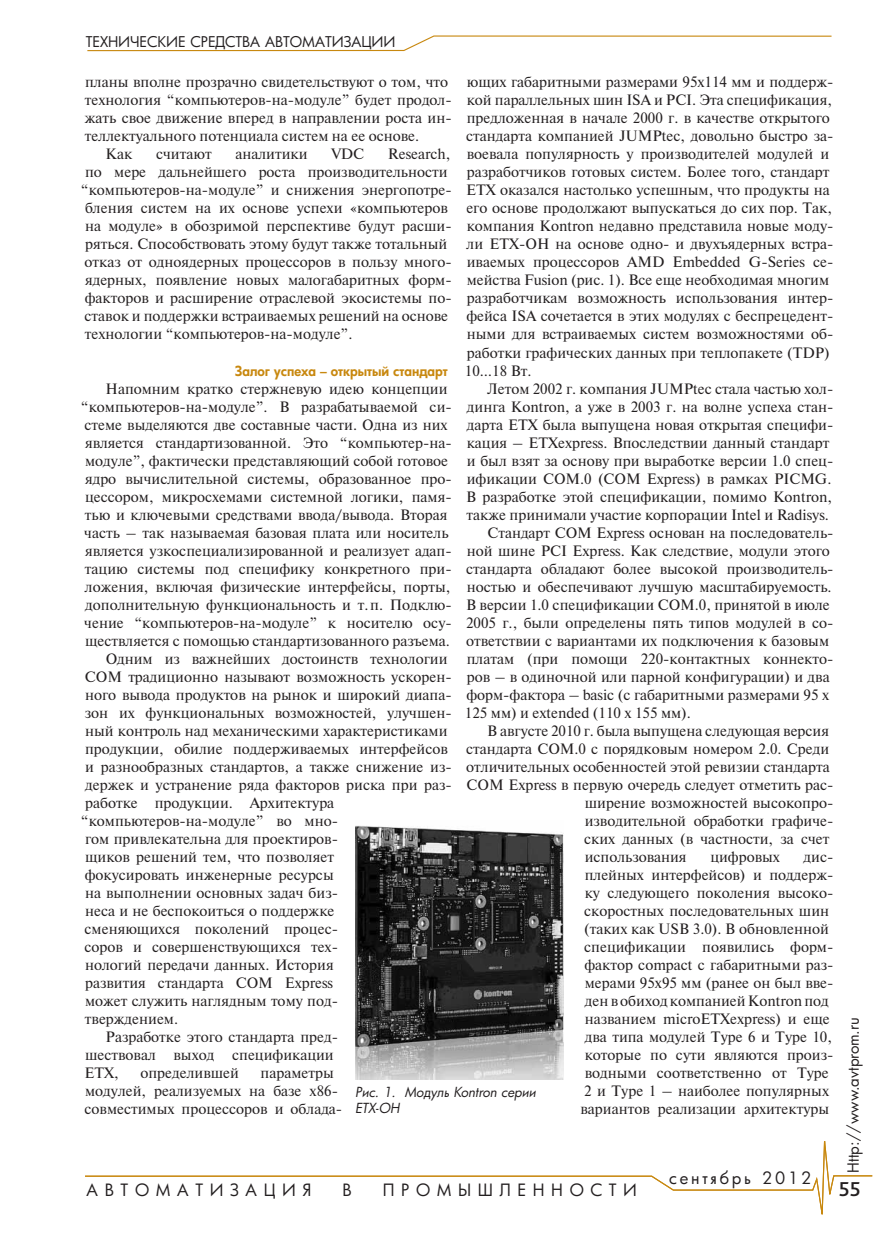
<style>
.page{position:relative;width:893px;height:1234px;background:#fff}
.page>*{position:absolute;margin:0;border:0;box-sizing:border-box;transform-origin:0 0}
.t1{font:500 21px "Bliss Pro";color:#231f20}
.t2{font:16.5px "Futura Cyr";letter-spacing:.4em;color:#231f20}
.t3{font:16.5px "Futura Cyr";letter-spacing:.17em;color:#231f20}
.t4{font:15px/18px "Newton";color:#231f20}
.t5{font:15px "Futura Cyr";color:#231f20}
.t6{font:14.4px "Futura Cyr";letter-spacing:-.005em;color:#231f20}
.st_Avtor{font:italic 13.5px/16.5px "Futura Cyr";color:#231f20}
.t7{font:800 13.5px "Futura Cyr";color:#c8880f}
</style>
<div class="page">
<svg style="left:85px;top:1141px;width:788px;height:74px"></svg>
<svg style="left:87px;top:35px;width:745px;height:17px"></svg>
<img style="left:355px;top:825px;width:208px;height:253px">
<p class="t6" style="left:86px;top:33px;width:311px">ТЕХНИЧЕСКИЕ СРЕДСТВА АВТОМАТИЗАЦИИ</p>
<p class="t4" style="left:85px;top:73px;width:368px">планы вполне прозрачно свидетельствуют о том, что технология “компьютеров-на-модуле” будет продол&shy;жать свое движение вперед в направлении роста ин&shy;теллектуального потенциала систем на ее основе.</p>
<p class="t4" style="left:106px;top:145px;width:28px">Как</p>
<p class="t4" style="left:156px;top:145px;width:57px">считают</p>
<p class="t4" style="left:235px;top:145px;width:74px">аналитики</p>
<p class="t4" style="left:331px;top:145px;width:34px">VDC</p>
<p class="t4" style="left:465px;top:73px;width:370px">ющих габаритными размерами 95x114 мм и поддерж&shy;кой параллельных шин ISA и PCI. Эта спецификация, предложенная в начале 2000 г. в качестве открытого стандарта компанией JUMPtec, довольно быстро за&shy;воевала популярность у производителей модулей и разработчиков готовых систем. Более того, стандарт ETX оказался настолько успешным, что продукты на его основе продолжают выпускаться до сих пор. Так, компания Kontron недавно представила новые моду&shy;ли ETX-OH на основе одно- и двухъядерных встра&shy;иваемых процессоров AMD Embedded G-Series се&shy;мейства Fusion (рис. 1). Все еще необходимая многим разработчикам возможность использования интер&shy;фейса ISA сочетается в этих модулях с беспрецедент&shy;ными для встраиваемых систем возможностями об&shy;работки графических данных при теплопакете (TDP)<br>10…18 Вт.</p>
<p class="t4" style="left:466px;top:379px;width:369px;text-indent:21px">Летом 2002 г. компания JUMPtec стала частью хол&shy;динга Kontron, а уже в 2003 г. на волне успеха стан&shy;дарта ETX была выпущена новая открытая специфи&shy;кация – ETXexpress. Впоследствии данный стандарт и был взят за основу при выработке версии 1.0 спец&shy;ификации COM.0 (COM Express) в рамках PICMG.<br>В разработке этой спецификации, помимо Kontron, также принимали участие корпорации Intel и Radisys.</p>
<p class="t4" style="left:465px;top:523px;width:370px;text-indent:22px">Стандарт COM Express основан на последователь&shy;ной шине PCI Express. Как следствие, модули этого стандарта обладают более высокой производитель&shy;ностью и обеспечивают лучшую масштабируемость.<br>В версии 1.0 спецификации COM.0, принятой в июле 2005 г., были определены пять типов модулей в со&shy;ответствии с вариантами их подключения к базовым платам (при помощи 220‑контактных коннекто&shy;ров – в одиночной или парной конфигурации) и два форм-фактора – basic (с габаритными размерами 95 x 125 мм) и extended (110 x 155 мм).</p>
<p class="t4" style="left:487px;top:721px;width:343px">В августе 2010 г. была выпущена следующая версия</p>
<p class="t4" style="left:466px;top:739px;width:364px">стандарта COM.0 с порядковым номером 2.0. Среди</p>
<p class="t4" style="left:466px;top:757px;width:365px">отличительных особенностей этой ревизии стандарта</p>
<p class="t4" style="left:467px;top:775px;width:368px">COM Express в первую очередь следует отметить рас-</p>
<p class="t4" style="left:585px;top:793px;width:250px">ширение возможностей высокопро-</p>
<p class="t4" style="left:585px;top:811px;width:250px">изводительной обработки графиче-</p>
<p class="t4" style="left:584px;top:829px;width:247px">ских данных (в частности, за счет</p>
<p class="t4" style="left:585px;top:847px;width:103px">использования</p>
<p class="t4" style="left:710px;top:847px;width:71px">цифровых</p>
<p class="t4" style="left:81px;top:145px;width:372px;text-indent:307px">Research, по мере дальнейшего роста производительности “компьютеров-на-модуле” и снижения энергопотре&shy;бления систем на их основе успехи «компьютеров на модуле» в обозримой перспективе будут расши&shy;ряться. Способствовать этому будут также тотальный отказ от одноядерных процессоров в пользу много&shy;ядерных, появление новых малогабаритных форм&shy;факторов и расширение отраслевой экосистемы по&shy;ставок и поддержки встраиваемых решений на основе технологии “компьютеров-на-модуле”.</p>
<p class="t7" style="left:235px;top:362px;width:214px">Залог успеха – открытый стандарт</p>
<p class="t4" style="left:81px;top:379px;width:372px;text-indent:25px">Напомним кратко стержневую идею концепции “компьютеров-на-модуле”. В разрабатываемой си&shy;стеме выделяются две составные части. Одна из них является стандартизованной. Это “компьютер-на&shy;модуле”, фактически представляющий собой готовое ядро вычислительной системы, образованное про&shy;цессором, микросхемами системной логики, памя&shy;тью и ключевыми средствами ввода/вывода. Вторая часть – так называемая базовая плата или носитель является узкоспециализированной и реализует адап&shy;тацию системы под специфику конкретного при&shy;ложения, включая физические интерфейсы, порты, дополнительную функциональность и т.п. Подклю&shy;чение “компьютеров-на-модуле” к носителю осу&shy;ществляется с помощью стандартизованного разъема.</p>
<p class="t4" style="left:81px;top:649px;width:372px;text-indent:25px">Одним из важнейших достоинств технологии COM традиционно называют возможность ускорен&shy;ного вывода продуктов на рынок и широкий диапа&shy;зон их функциональных возможностей, улучшен&shy;ный контроль над механическими характеристиками продукции, обилие поддерживаемых интерфейсов и разнообразных стандартов, а также снижение из&shy;держек и устранение ряда факторов риска при раз&shy;работке продукции. Архитектура “компьютеров-на-модуле” во мно-<br>гом привлекательна для проектиров-<br>щиков решений тем, что позволяет<br>фокусировать инженерные ресурсы<br>на выполнении основных задач биз-<br>неса и не беспокоиться о поддержке<br>сменяющихся поколений процес-<br>соров и совершенствующихся тех-<br>нологий передачи данных. История<br>развития стандарта COM Express<br>может служить наглядным тому под-<br>тверждением.</p>
<p class="t4" style="left:84px;top:1027px;width:255px;text-indent:21px">Разработке этого стандарта пред&shy;шествовал выход спецификации<br>ETX,</p>
<p class="t4" style="left:580px;top:847px;width:254px;text-indent:223px">дис&shy;плейных интерфейсов) и поддерж&shy;ку следующего поколения высоко&shy;скоростных последовательных шин (таких как USB 3.0). В обновленной спецификации появились форм&shy;фактор compact с габаритными раз&shy;мерами 95x95 мм (ранее он был вве&shy;ден в обиход компанией Kontron под названием microETXexpress) и еще два типа модулей Type 6 и Type 10, которые по сути являются произ&shy;водными соответственно от Type<br>2 и Type 1 – наиболее популярных вариантов реализации архитектуры</p>
<p class="t5" style="left:844px;top:1172px;width:157px;rotate:-90deg">Http://www.avtprom.ru</p>
<p class="t4" style="left:140px;top:1063px;width:100px">определившей</p>
<p class="t4" style="left:85px;top:1063px;width:259px;text-indent:176px">параметры модулей, реализуемых на базе x86- совместимых процессоров и облада-</p>
<p class="st_Avtor" style="left:355px;top:1083px;width:182px">Рис. 1. Модуль Kontron серии<br>ETX-OH</p>
<p class="t3" style="left:669px;top:1167px;width:144px">сентябрь 2012</p>
<p class="t2" style="left:87px;top:1179px;width:226px">АВТОМАТИЗАЦИЯ</p>
<p class="t2" style="left:342px;top:1179px;width:11px">В</p>
<p class="t2" style="left:383px;top:1179px;width:256px">ПРОМЫШЛЕННОСТИ</p>
<p class="t1" style="left:839px;top:1176px;width:23px">55</p>
</div>
